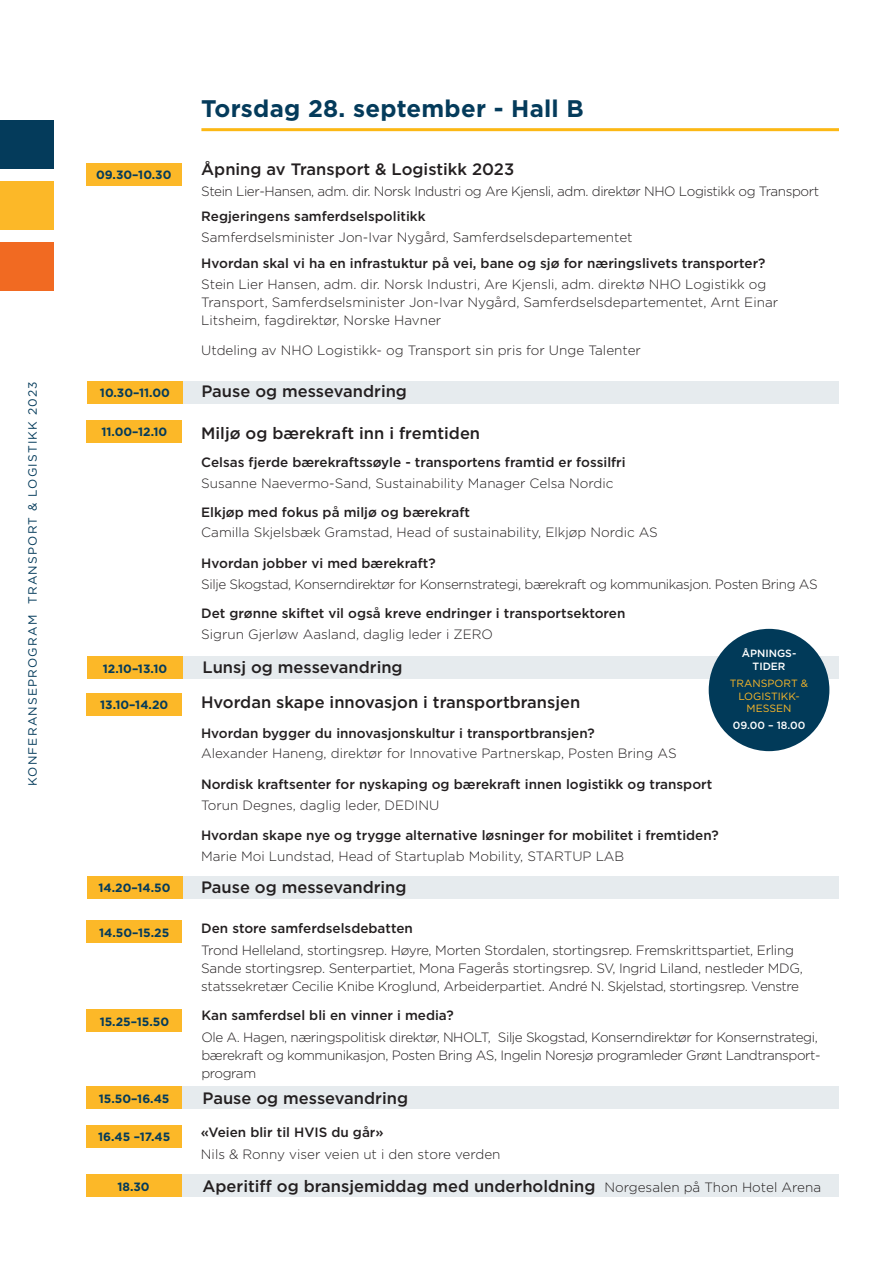
<style>
.page{position:relative;width:893px;height:1263px;background:#fff}
.page>*{position:absolute;margin:0;border:0;box-sizing:border-box;transform-origin:0 0}
.t1{font:700 24px "Gotham";letter-spacing:.01em;color:#043b5b}
.t2{font:500 16.5px "Gotham";color:#231f20}
.t3{font:300 13.5px/18px "Gotham";color:#231f20}
.t4{font:300 13.5px/18px "Gotham";letter-spacing:-.02em;color:#231f20}
.t5{font:500 13.5px "Gotham";color:#231f20}
.t6{font:700 12px "Gotham";color:#043b5b}
.t7{font:12px "Gotham";letter-spacing:.1em;color:#043b5b}
.t8{font:10.5px/12.6px "Gotham";color:#fcb828;text-align:center}
.t9{font:500 10.5px/12.6px "Gotham";color:#fff;text-align:center}
.s1{font-weight:300;font-size:13.5px}
</style>
<div class="page">
<div style="left:0;top:181px;width:54px;height:49px;background:#fcb828"></div>
<div style="left:0;top:120px;width:54px;height:49px;background:#043b5b"></div>
<div style="left:0;top:242px;width:54px;height:48px;background:#f16a22"></div>
<div style="left:181px;top:1174px;width:658px;height:23px;background:#e6ebee"></div>
<div style="left:183px;top:381px;width:656px;height:23px;background:#e6ebee"></div>
<div style="left:183px;top:656px;width:656px;height:23px;background:#e6ebee"></div>
<div style="left:183px;top:876px;width:656px;height:23px;background:#e6ebee"></div>
<div style="left:183px;top:1086px;width:656px;height:23px;background:#e6ebee"></div>
<div style="left:86px;top:1174px;width:95px;height:23px;background:#fcb828"></div>
<div style="left:87px;top:1086px;width:95px;height:23px;background:#fcb828"></div>
<div style="left:87px;top:693px;width:95px;height:23px;background:#fcb828"></div>
<div style="left:87px;top:656px;width:96px;height:23px;background:#fcb828"></div>
<div style="left:87px;top:420px;width:95px;height:23px;background:#fcb828"></div>
<div style="left:87px;top:381px;width:96px;height:23px;background:#fcb828"></div>
<div style="left:86px;top:163px;width:95px;height:23px;background:#fcb828"></div>
<div style="left:87px;top:921px;width:95px;height:22px;background:#fcb828"></div>
<div style="left:87px;top:876px;width:95px;height:23px;background:#fcb828"></div>
<div style="left:87px;top:1125px;width:95px;height:23px;background:#fcb828"></div>
<hr style="left:201px;top:128px;width:638px;height:3px;background:#fcb814">
<div style="left:87px;top:1009px;width:95px;height:23px;background:#fcb828"></div>
<div style="left:709px;top:629px;width:120px;height:122px;background:#013a59;border-radius:50%"></div>
<p class="t7" style="left:25px;top:786px;width:406px;rotate:-90deg">KONFERANSEPROGRAM TRANSPORT &amp; LOGISTIKK 2023</p>
<p class="t6" style="left:96px;top:167px;width:77px">09.30–10.30</p>
<h1 class="t1" style="left:201px;top:93px;width:384px">Torsdag 28. september - Hall B</h1>
<p class="t2" style="left:201px;top:158px;width:315px">Åpning av Transport &amp; Logistikk 2023</p>
<p class="t4" style="left:201px;top:182px;width:619px">Stein Lier-Hansen, adm. dir. Norsk Industri og Are Kjensli, adm. direktør NHO Logistikk og Transport</p>
<p class="t5" style="left:201px;top:208px;width:226px">Regjeringens samferdselspolitikk</p>
<p class="t3" style="left:201px;top:228px;width:433px">Samferdselsminister Jon-Ivar Nygård, Samferdselsdepartementet</p>
<p class="t5" style="left:201px;top:254px;width:566px">Hvordan skal vi ha en infrastuktur på vei, bane og sjø for næringslivets transporter?</p>
<p class="t3" style="left:201px;top:274px;width:578px">Stein Lier Hansen, adm. dir. Norsk Industri, Are Kjensli, adm. direktø NHO Logistikk og<br>Transport, Samferdselsminister Jon-Ivar Nygård, Samferdselsdepartementet, Arnt Einar<br>Litsheim, fagdirektør, Norske Havner</p>
<p class="t3" style="left:201px;top:340px;width:441px">Utdeling av NHO Logistikk- og Transport sin pris for Unge Talenter</p>
<p class="t6" style="left:100px;top:385px;width:72px">10.30–11.00</p>
<p class="t2" style="left:201px;top:380px;width:207px">Pause og messevandring</p>
<p class="t6" style="left:101px;top:424px;width:68px">11.00–12.10</p>
<p class="t2" style="left:201px;top:422px;width:280px">Miljø og bærekraft inn i fremtiden</p>
<p class="t5" style="left:201px;top:453px;width:426px">Celsas fjerde bærekraftssøyle - transportens framtid er fossilfri</p>
<p class="t3" style="left:201px;top:473px;width:414px">Susanne Naevermo-Sand, Sustainability Manager Celsa Nordic</p>
<p class="t5" style="left:201px;top:503px;width:270px">Elkjøp med fokus på miljø og bærekraft</p>
<p class="t3" style="left:201px;top:523px;width:458px">Camilla Skjelsbæk Gramstad, Head of sustainability, Elkjøp Nordic AS</p>
<p class="t5" style="left:201px;top:554px;width:236px">Hvordan jobber vi med bærekraft?</p>
<p class="t4" style="left:201px;top:574px;width:618px">Silje Skogstad, Konserndirektør for Konsernstrategi, bærekraft og kommunikasjon. Posten Bring AS</p>
<p class="t5" style="left:201px;top:604px;width:426px">Det grønne skiftet vil også kreve endringer i transportsektoren</p>
<p class="t3" style="left:201px;top:624px;width:293px">Sigrun Gjerløw Aasland, daglig leder i ZERO</p>
<p class="t6" style="left:103px;top:660px;width:66px">12.10–13.10</p>
<p class="t6" style="left:100px;top:697px;width:70px">13.10–14.20</p>
<p class="t2" style="left:202px;top:656px;width:202px">Lunsj og messevandring</p>
<p class="t2" style="left:201px;top:692px;width:381px">Hvordan skape innovasjon i transportbransjen</p>
<p class="t5" style="left:201px;top:724px;width:395px">Hvordan bygger du innovasjonskultur i transportbransjen?</p>
<p class="t3" style="left:201px;top:744px;width:477px">Alexander Haneng, direktør for Innovative Partnerskap, Posten Bring AS</p>
<p class="t5" style="left:201px;top:775px;width:513px">Nordisk kraftsenter for nyskaping og bærekraft innen logistikk og transport</p>
<p class="t3" style="left:201px;top:795px;width:240px">Torun Degnes, daglig leder, DEDINU</p>
<p class="t5" style="left:201px;top:827px;width:519px">Hvordan skape nye og trygge alternative løsninger for mobilitet i fremtiden?</p>
<p class="t3" style="left:201px;top:846px;width:425px">Marie Moi Lundstad, Head of Startuplab Mobility, STARTUP LAB</p>
<p class="t9" style="left:742px;top:647px;width:56px">ÅPNINGS-<br>TIDER</p>
<p class="t8" style="left:730px;top:677px;width:80px">TRANSPORT &amp;<br>LOGISTIKK-<br>MESSEN</p>
<p class="t9" style="left:733px;top:719px;width:74px">09.00 – 18.00</p>
<p class="t6" style="left:99px;top:880px;width:74px">14.20–14.50</p>
<p class="t2" style="left:201px;top:876px;width:207px">Pause og messevandring</p>
<p class="t6" style="left:99px;top:924px;width:72px">14.50–15.25</p>
<p class="t6" style="left:100px;top:1013px;width:71px">15.25–15.50</p>
<p class="t6" style="left:99px;top:1090px;width:72px">15.50–16.45</p>
<p class="t6" style="left:98px;top:1129px;width:74px">16.45 –17.45</p>
<p class="t6" style="left:117px;top:1178px;width:34px">18.30</p>
<p class="t5" style="left:201px;top:919px;width:213px">Den store samferdselsdebatten</p>
<p class="t4" style="left:201px;top:941px;width:603px">Trond Helleland, stortingsrep. Høyre, Morten Stordalen, stortingsrep. Fremskrittspartiet, Erling<br>Sande stortingsrep. Senterpartiet, Mona Fagerås stortingsrep. SV, Ingrid Liland, nestleder MDG, statssekretær Cecilie Knibe Kroglund, Arbeiderpartiet. André N. Skjelstad, stortingsrep. Venstre</p>
<p class="t5" style="left:201px;top:1007px;width:254px">Kan samferdsel bli en vinner i media?</p>
<p class="t4" style="left:201px;top:1028px;width:621px">Ole A. Hagen, næringspolitisk direktør, NHOLT, Silje Skogstad, Konserndirektør for Konsernstrategi, bærekraft og kommunikasjon, Posten Bring AS, Ingelin Noresjø programleder Grønt Landtransport&shy;program</p>
<p class="t2" style="left:202px;top:1087px;width:207px">Pause og messevandring</p>
<p class="t5" style="left:201px;top:1123px;width:184px">«Veien blir til HVIS du går»</p>
<p class="t3" style="left:201px;top:1145px;width:301px">Nils &amp; Ronny viser veien ut i den store verden</p>
<p class="t2" style="left:202px;top:1175px;width:620px">Aperitiff og bransjemiddag med underholdning <span class="s1">Norgesalen på Thon Hotel Arena</span></p>
</div>
